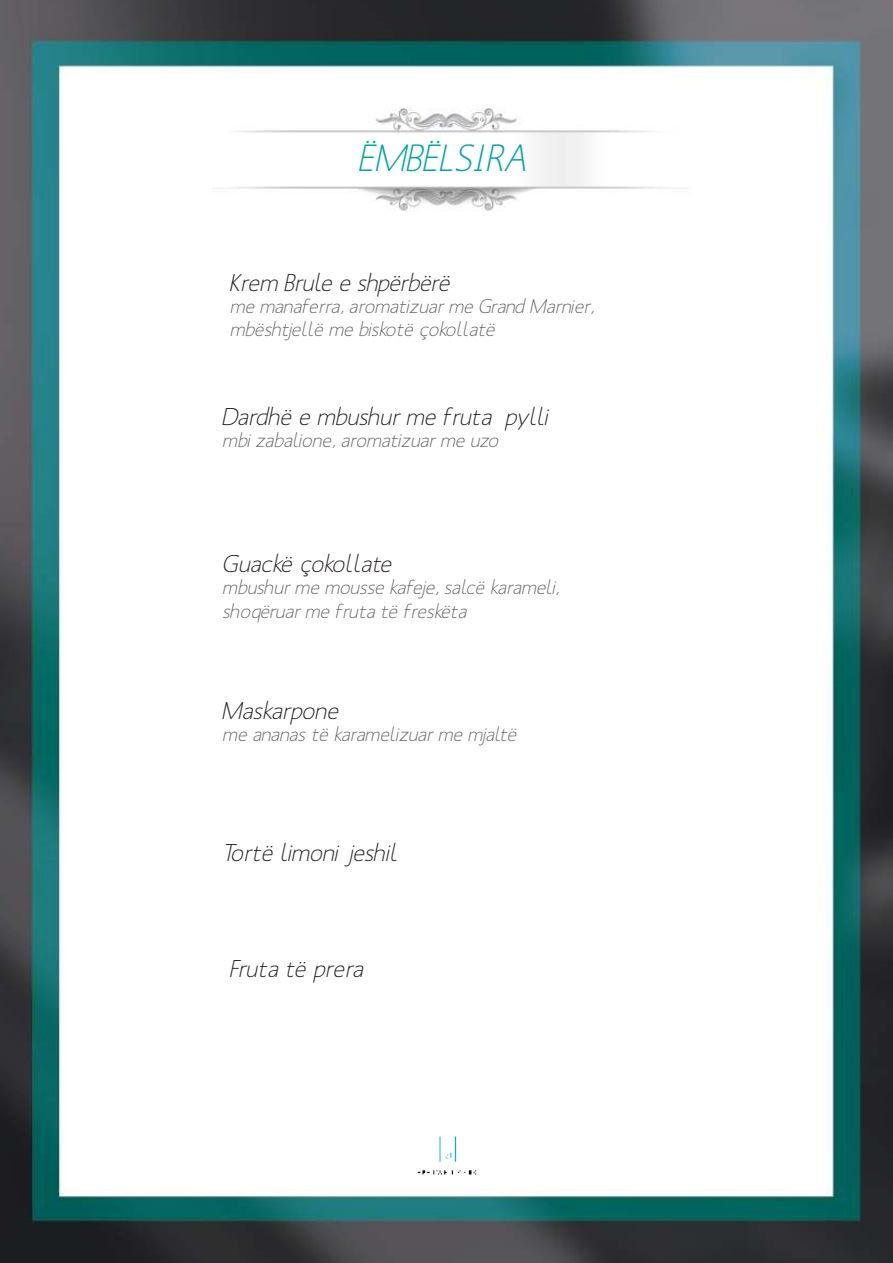
<style>
.page{position:relative;width:893px;height:1263px;background:#fff}
.page>*{position:absolute;margin:0;border:0;box-sizing:border-box;transform-origin:0 0}
.t1{font:italic 37.5px "Mank Sans";color:#00a69c}
.t2{font:italic 24px "Mank Sans";color:#231f20}
.t3{font:italic 19.5px/23.4px "Mank Sans";color:#636363}
</style>
<div class="page">
<img style="left:0;top:0;width:893px;height:1263px">
<img style="left:416px;top:1136px;width:61px;height:41px">
<h1 class="t1" style="left:361px;top:141px;width:171px">ËMBËLSIRA</h1>
<p class="t2" style="left:231px;top:271px;width:222px">Krem Brule e shpërbërë</p>
<p class="t3" style="left:231px;top:296px;width:365px">me manaferra, aromatizuar me Grand Marnier, mbështjellë me biskotë çokollatë</p>
<p class="t2" style="left:223px;top:405px;width:327px">Dardhë e mbushur me fruta pylli</p>
<p class="t3" style="left:223px;top:429px;width:277px">mbi zabalione, aromatizuar me uzo</p>
<p class="t2" style="left:223px;top:553px;width:170px">Guackë çokollate</p>
<p class="t3" style="left:223px;top:577px;width:338px">mbushur me mousse kafeje, salcë karameli, shoqëruar me fruta të freskëta</p>
<p class="t2" style="left:223px;top:699px;width:117px">Maskarpone</p>
<p class="t3" style="left:223px;top:724px;width:296px">me ananas të karamelizuar me mjaltë</p>
<p class="t2" style="left:223px;top:841px;width:176px">Tortë limoni jeshil</p>
<p class="t2" style="left:231px;top:958px;width:135px">Fruta të prera</p>
</div>
